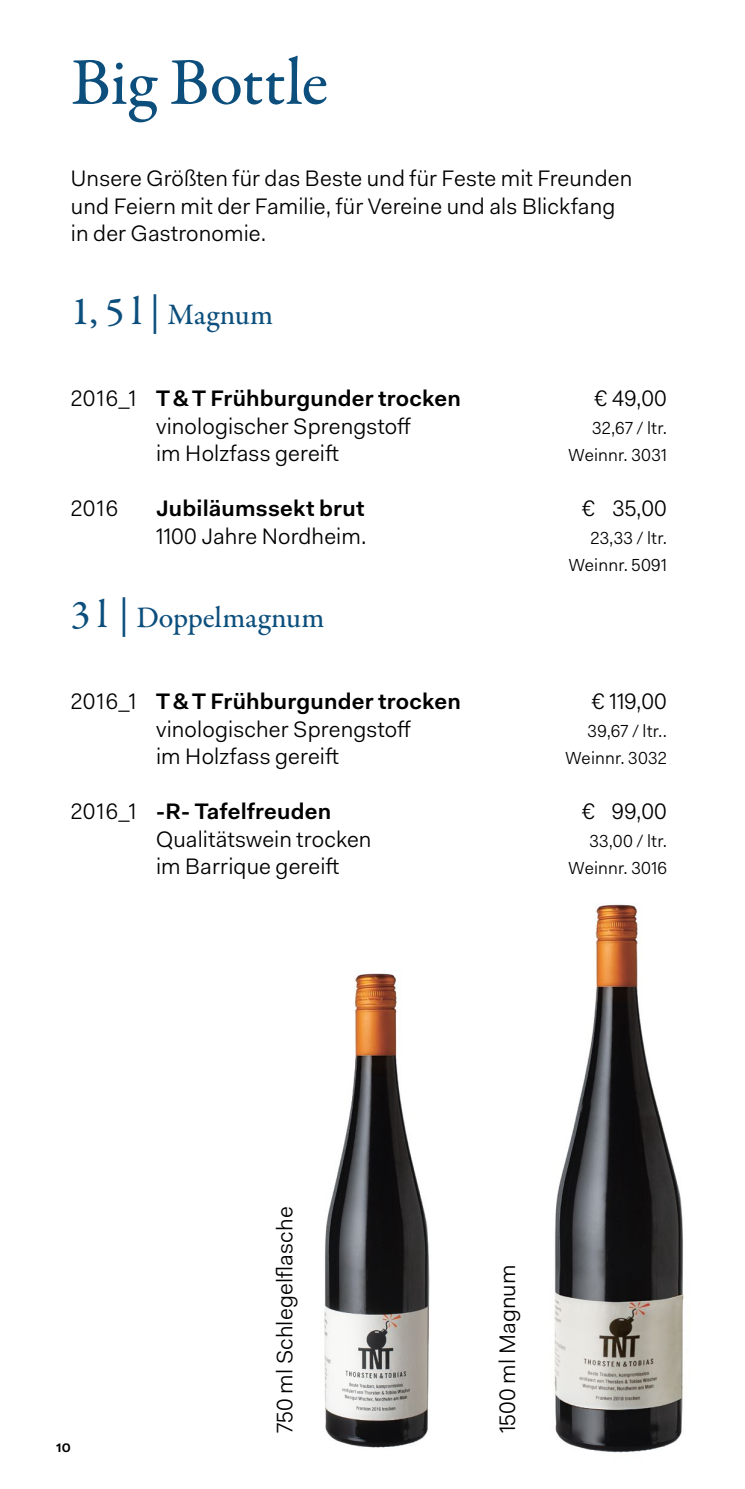
<style>
.page{position:relative;width:745px;height:1489px;background:#fff}
.page>*{position:absolute;margin:0;border:0;box-sizing:border-box;transform-origin:0 0}
.t1{font:500 67.5px "Garamond Premr Pro";color:#0c4f7d}
.t2{font:500 30px "Garamond Premr Pro";color:#0c4f7d}
.t3{font:22.5px/27.5px "Fakt Pro Blond";letter-spacing:.01em;color:#000}
.t4{font:600 22.5px "Fakt Pro";letter-spacing:.01em;color:#000}
.t5{font:17.5px/27.5px "Fakt Pro Blond";letter-spacing:.015em;color:#000;text-align:right}
.t6{font:500 17.5px "Fakt Sm Con Pro";color:#000}
.s1{font-size:40px}
.s2{font-family:"Fakt Pro Blond";font-weight:400}
</style>
<div class="page">
<img style="left:324px;top:903px;width:360px;height:550px">
<h1 class="t1" style="left:71px;top:42px;width:259px">Big Bottle</h1>
<p class="t3" style="left:71px;top:165px;width:562px">Unsere Größten für das Beste und für Feste mit Freunden und Feiern mit der Familie, für Vereine und als Blickfang in der Gastronomie.</p>
<h2 class="t2" style="left:71px;top:296px;width:203px"><span class="s1">1, 5 l |</span> Magnum</h2>
<p class="t4" style="left:71px;top:383px;width:391px"><span class="s2">2016_1</span> T&amp;T Frühburgunder trocken</p>
<p class="t3" style="left:593px;top:385px;width:74px">€ 49,00</p>
<p class="t3" style="left:156px;top:412px;width:256px">vinologischer Sprengstoff</p>
<p class="t5" style="left:592px;top:414px;width:76px">32,67 / ltr.</p>
<p class="t3" style="left:156px;top:440px;width:184px">im Holzfass gereift</p>
<p class="t5" style="left:568px;top:441px;width:100px">Weinnr. 3031</p>
<p class="t3" style="left:71px;top:495px;width:49px">2016</p>
<p class="t4" style="left:156px;top:493px;width:210px">Jubiläumssekt brut</p>
<p class="t3" style="left:581px;top:495px;width:87px">€ 35,00</p>
<p class="t3" style="left:156px;top:522px;width:212px">1100 Jahre Nordheim.</p>
<p class="t5" style="left:568px;top:524px;width:100px">23,33 / ltr.<br>Weinnr. 5091</p>
<h2 class="t2" style="left:71px;top:599px;width:255px"><span class="s1">3 l |</span> Doppelmagnum</h2>
<p class="t4" style="left:71px;top:686px;width:391px"><span class="s2">2016_1</span> T&amp;T Frühburgunder trocken</p>
<p class="t3" style="left:591px;top:687px;width:77px">€ 119,00</p>
<p class="t3" style="left:156px;top:715px;width:256px">vinologischer Sprengstoff</p>
<p class="t5" style="left:587px;top:716px;width:81px">39,67 / ltr..</p>
<p class="t3" style="left:156px;top:742px;width:184px">im Holzfass gereift</p>
<p class="t5" style="left:565px;top:744px;width:103px">Weinnr. 3032</p>
<p class="t4" style="left:71px;top:796px;width:261px"><span class="s2">2016_1</span> -R- Tafelfreuden</p>
<p class="t3" style="left:581px;top:797px;width:87px">€ 99,00</p>
<p class="t3" style="left:156px;top:825px;width:217px">Qualitätswein trocken</p>
<p class="t5" style="left:589px;top:826px;width:79px">33,00 / ltr.</p>
<p class="t3" style="left:156px;top:852px;width:185px">im Barrique gereift</p>
<p class="t5" style="left:568px;top:854px;width:100px">Weinnr. 3016</p>
<p class="t6" style="left:56px;top:1433px;width:16px">10</p>
<p class="t3" style="left:270px;top:1433px;width:228px;rotate:-90deg">750 ml Schlegelflasche</p>
<p class="t3" style="left:493px;top:1433px;width:170px;rotate:-90deg">1500 ml Magnum</p>
</div>
